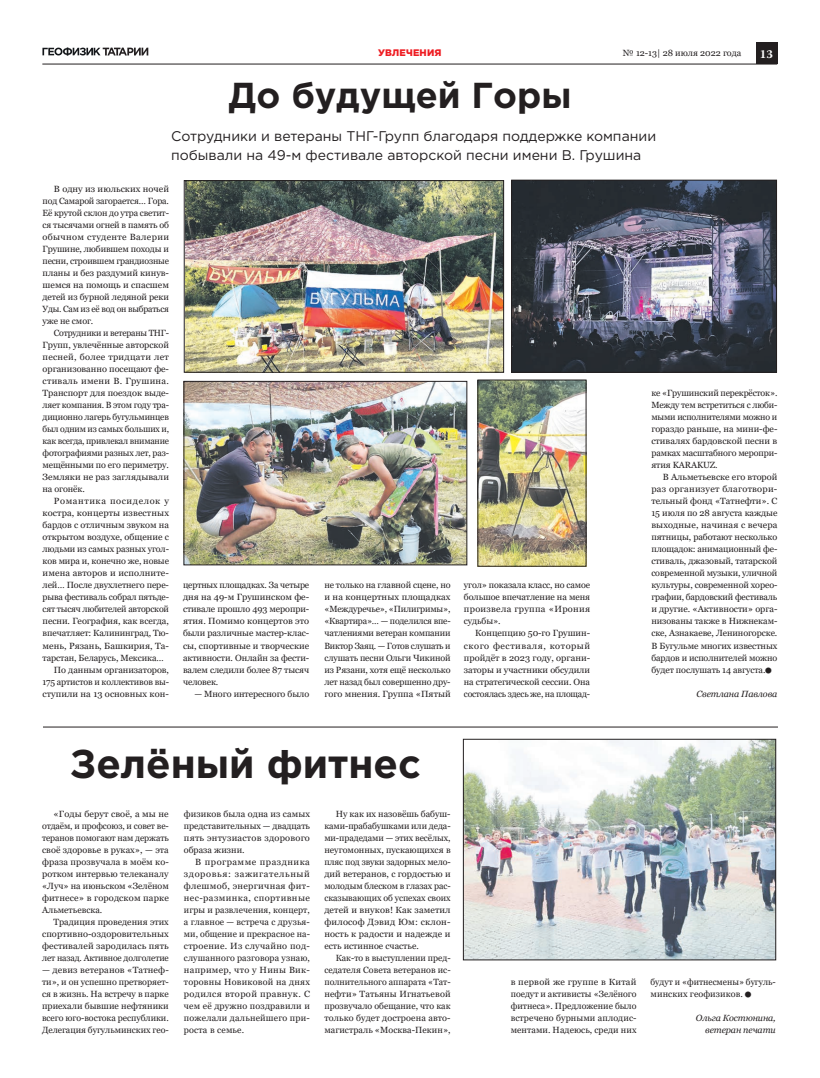
<style>
.page{position:relative;width:820px;height:1078px;background:#fff}
.page>*{position:absolute;margin:0;border:0;box-sizing:border-box;transform-origin:0 0}
.t1{font:700 40px "Gotham Pro";color:#231f20}
.t2{font:700 36px "Gotham Pro";color:#231f20}
.t3{font:14px/19px "Gotham Pro";color:#231f20}
.t4{font:700 12px "Warnock Pro";color:#fff}
.t5{font:900 9.5px "Gotham Pro";letter-spacing:.02em;color:#ee1d23}
.t6{font:9px/12px "Georgia";letter-spacing:-.005em;color:#231f20;text-align:justify}
.t7{font:italic 9px/12px "Georgia";letter-spacing:-.01em;color:#231f20;text-align:right}
.t8{font:9px "Georgia";letter-spacing:.065em;color:#231f20}
</style>
<div class="page">
<div style="left:755px;top:43px;width:21px;height:21px;background:#231f20"></div>
<svg style="left:42px;top:47px;width:106px;height:9px"></svg>
<hr style="left:42px;top:64px;width:734px;height:1px;background:#231f20">
<img style="left:479px;top:382px;width:105px;height:182px">
<div style="left:477px;top:380px;width:109px;height:186px;border:1px solid #231f20"></div>
<img style="left:186px;top:182px;width:315px;height:188px">
<div style="left:184px;top:180px;width:319px;height:192px;border:1px solid #231f20"></div>
<img style="left:513px;top:182px;width:261px;height:188px">
<div style="left:511px;top:180px;width:265px;height:192px;border:1px solid #231f20"></div>
<img style="left:186px;top:383px;width:279px;height:180px">
<div style="left:184px;top:381px;width:283px;height:184px;border:1px solid #231f20"></div>
<img style="left:465px;top:741px;width:308px;height:216px">
<div style="left:463px;top:739px;width:312px;height:220px;border:1px solid #231f20"></div>
<hr style="left:43px;top:726px;width:734px;height:1px;background:#231f20">
<p class="t5" style="left:378px;top:47px;width:65px">УВЛЕЧЕНИЯ</p>
<p class="t6" style="left:622px;top:47px;width:120px">№ 12-13| 28 июля 2022 года</p>
<h3 class="t4" style="left:759px;top:46px;width:14px">13</h3>
<h2 class="t2" style="left:229px;top:74px;width:344px">До будущей Горы</h2>
<h3 class="t3" style="left:171px;top:126px;width:486px">Сотрудники и ветераны ТНГ-Групп благодаря поддержке компании побывали на 49-м фестивале авторской песни имени В. Грушина</h3>
<p class="t6" style="left:43px;top:183px;width:128px;text-indent:11px">В одну из июльских ночей под Самарой загорается… Гора.<br>Её крутой склон до утра светит&shy;ся тысячами огней в память об обычном студенте Валерии Грушине, любившем походы и песни, строившем грандиозные планы и без раздумий кинув&shy;шемся на помощь и спасшем детей из бурной ледяной реки Уды. Сам из её вод он выбраться уже не смог.</p>
<p class="t6" style="left:43px;top:327px;width:128px;text-indent:11px">Сотрудники и ветераны ТНГ-Групп, увлечённые авторской песней, более тридцати лет организованно посещают фе&shy;стиваль имени В. Грушина.<br>Транспорт для поездок выде&shy;ляет компания. В этом году тра&shy;диционно лагерь бугульминцев был одним из самых больших и, как всегда, привлекал внимание фотографиями разных лет, раз&shy;мещёнными по его периметру.<br>Земляки не раз заглядывали на огонёк.</p>
<p class="t8" style="left:54px;top:495px;width:117px">Романтика посиделок у</p>
<p class="t6" style="left:43px;top:507px;width:128px">костра, концерты известных</p>
<p class="t6" style="left:43px;top:519px;width:128px">бардов с отличным звуком на</p>
<p class="t6" style="left:43px;top:531px;width:128px">открытом воздухе, общение с</p>
<p class="t6" style="left:43px;top:543px;width:128px">людьми из самых разных угол-</p>
<p class="t6" style="left:43px;top:555px;width:128px">ков мира и, конечно же, новые</p>
<p class="t6" style="left:43px;top:567px;width:128px">имена авторов и исполните-</p>
<p class="t6" style="left:43px;top:579px;width:128px">лей… После двухлетнего пере-</p>
<p class="t6" style="left:43px;top:591px;width:128px">рыва фестиваль собрал пятьде-</p>
<p class="t6" style="left:43px;top:603px;width:128px">сят тысяч любителей авторской</p>
<p class="t6" style="left:43px;top:615px;width:128px">песни. География, как всегда,</p>
<p class="t6" style="left:43px;top:627px;width:128px">впечатляет: Калининград, Тю-</p>
<p class="t6" style="left:43px;top:639px;width:128px">мень, Рязань, Башкирия, Та-</p>
<p class="t6" style="left:43px;top:651px;width:123px">тарстан, Беларусь, Мексика…</p>
<p class="t6" style="left:54px;top:663px;width:116px">По данным организаторов,</p>
<p class="t6" style="left:43px;top:675px;width:128px">175 артистов и коллективов вы-</p>
<p class="t6" style="left:43px;top:687px;width:128px">ступили на 13 основных кон-</p>
<p class="t6" style="left:183px;top:579px;width:128px">цертных площадках. За четыре дня на 49-м Грушинском фе&shy;стивале прошло 493 меропри&shy;ятия. Помимо концертов это были различные мастер-клас&shy;сы, спортивные и творческие активности. Онлайн за фести&shy;валем следили более 87 тысяч человек.</p>
<p class="t6" style="left:194px;top:687px;width:116px">— Много интересного было</p>
<p class="t6" style="left:324px;top:579px;width:128px">не только на главной сцене, но и на концертных площадках «Междуречье», «Пилигримы», «Квартира»… — поделился впе&shy;чатлениями ветеран компании Виктор Заяц. — Готов слушать и слушать песни Ольги Чикиной из Рязани, хотя ещё несколько лет назад был совершенно дру&shy;гого мнения. Группа «Пятый</p>
<p class="t6" style="left:463px;top:579px;width:128px">угол» показала класс, но самое большое впечатление на меня произвела группа «Ирония судьбы».</p>
<p class="t6" style="left:463px;top:627px;width:128px;text-indent:11px">Концепцию 50-го Грушин&shy;ского фестиваля, который пройдёт в 2023 году, органи&shy;заторы и участники обсудили на стратегической сессии. Она состоялась здесь же, на площад-</p>
<p class="t6" style="left:651px;top:387px;width:127px">ке «Грушинский перекрёсток».<br>Между тем встретиться с люби&shy;мыми исполнителями можно и гораздо раньше, на мини-фе&shy;стивалях бардовской песни в рамках масштабного меропри&shy;ятия KARAKUZ.</p>
<p class="t6" style="left:651px;top:471px;width:127px;text-indent:11px">В Альметьевске его второй раз организует благотвори&shy;тельный фонд «Татнефти». С 15 июля по 28 августа каждые выходные, начиная с вечера пятницы, работают несколько площадок: анимационный фе&shy;стиваль, джазовый, татарской современной музыки, уличной культуры, современной хорео&shy;графии, бардовский фестиваль и другие. «Активности» орга&shy;низованы также в Нижнекам&shy;ске, Азнакаеве, Лениногорске.<br>В Бугульме многих известных бардов и исполнителей можно будет послушать 14 августа.○</p>
<p class="t7" style="left:696px;top:687px;width:82px">Светлана Павлова</p>
<h1 class="t1" style="left:70px;top:741px;width:352px">Зелёный фитнес</h1>
<p class="t6" style="left:42px;top:807px;width:128px;text-indent:11px">«Годы берут своё, а мы не отдаём, и профсоюз, и совет ве&shy;теранов помогают нам держать своё здоровье в руках», — эта фраза прозвучала в моём ко&shy;ротком интервью телеканалу «Луч» на июньском «Зелёном фитнесе» в городском парке Альметьевска.</p>
<p class="t6" style="left:42px;top:915px;width:128px;text-indent:11px">Традиция проведения этих спортивно-оздоровительных фестивалей зародилась пять лет назад. Активное долголетие</p>
<p class="t6" style="left:42px;top:963px;width:128px">— девиз ветеранов «Татнеф&shy;ти», и он успешно претворяет&shy;ся в жизнь. На встречу в парке приехали бывшие нефтяники всего юго-востока республики.<br>Делегация бугульминских гео-</p>
<p class="t6" style="left:324px;top:807px;width:128px;text-indent:11px">Ну как их назовёшь бабуш&shy;ками-прабабушками или деда&shy;ми-прадедами — этих весёлых, неугомонных, пускающихся в пляс под звуки задорных мело&shy;дий ветеранов, с гордостью и молодым блеском в глазах рас&shy;сказывающих об успехах своих детей и внуков! Как заметил философ Дэвид Юм: склон&shy;ность к радости и надежде и есть истинное счастье.</p>
<p class="t6" style="left:324px;top:951px;width:128px;text-indent:11px">Как-то в выступлении пред&shy;седателя Совета ветеранов ис&shy;полнительного аппарата «Тат&shy;нефти» Татьяны Игнатьевой прозвучало обещание, что как только будет достроена авто&shy;магистраль «Москва-Пекин»,</p>
<p class="t6" style="left:184px;top:807px;width:127px">физиков была одна из самых представительных — двадцать пять энтузиастов здорового образа жизни.</p>
<p class="t6" style="left:184px;top:855px;width:127px;text-indent:11px">В программе праздника здоровья: зажигательный флешмоб, энергичная фит&shy;нес-разминка, спортивные игры и развлечения, концерт, а главное — встреча с друзья&shy;ми, общение и прекрасное на&shy;строение. Из случайно под&shy;слушанного разговора узнаю, например, что у Нины Вик&shy;торовны Новиковой на днях родился второй правнук. С чем её дружно поздравили и пожелали дальнейшего при&shy;роста в семье.</p>
<p class="t6" style="left:510px;top:975px;width:127px">в первой же группе в Китай поедут и активисты «Зелёного фитнеса». Предложение было встречено бурными аплодис&shy;ментами. Надеюсь, среди них</p>
<p class="t6" style="left:650px;top:975px;width:127px">будут и «фитнесмены» бугуль&shy;минских геофизиков. ○</p>
<p class="t7" style="left:695px;top:1011px;width:81px">Ольга Костюнина, ветеран печати</p>
</div>
